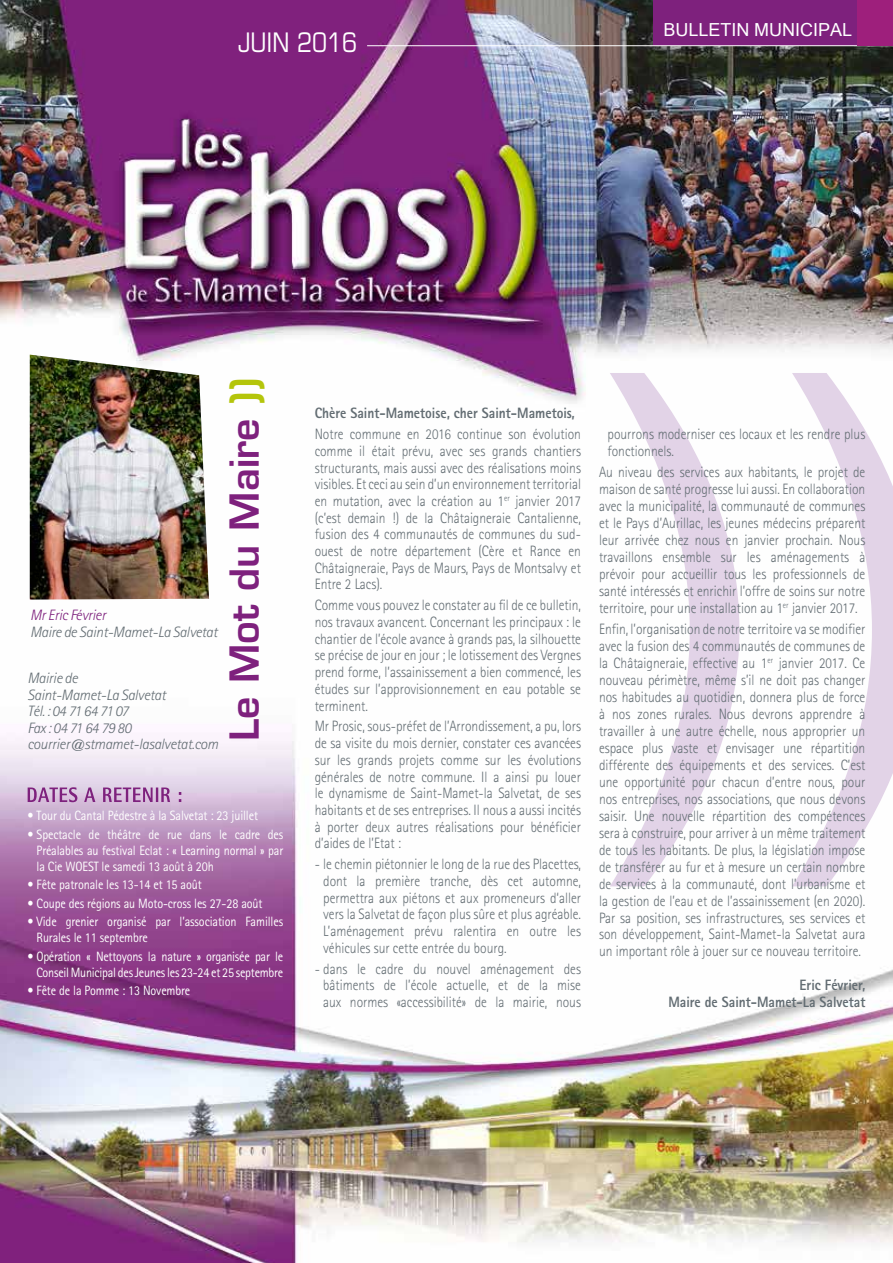
<style>
.page{position:relative;width:893px;height:1263px;background:#fff}
.page>*{position:absolute;margin:0;border:0;box-sizing:border-box;transform-origin:0 0}
.t1{font:547.35px "Microsoft Sans Serif";color:#e2d3e7}
.t2{font:600 39px "Eurostile";color:#7e217d}
.t3{font:condensed 27px "Eurostile";color:#fff}
.t4{font:18px "Microsoft Sans Serif";color:#fff}
.t5{font:300 15px/16.6px "Rotis Sans Serif";color:#636d73;text-align:justify;scale:.9 1}
.t6{font:italic 300 15px/16.5px "Rotis Sans Serif";letter-spacing:-.02em;color:#636d73}
.t7{font:800 15px/17px "Rotis Sans Serif Std";color:#636d73;text-align:right;scale:.9 1}
.t8{font:italic 300 15px "Rotis Sans Serif";letter-spacing:-.02em;color:#7e217d}
.t9{font:13.5px/16.2px "Rotis Sans Serif";letter-spacing:-.01em;color:#fff;text-align:justify;scale:.9 1}
.s1{color:#b4c50b}
</style>
<div class="page">
<img style="left:0;top:0;width:893px;height:1263px">
<div style="left:653px;top:0;width:240px;height:45px;background:#7e217d"></div>
<hr style="left:367px;top:45px;width:526px;height:1px;background:#fff">
<div style="left:857px;top:0;width:36px;height:45px;background:#9e1f7c"></div>
<img style="left:30px;top:355px;width:179px;height:245px">
<svg style="left:28px;top:787px;width:153px;height:15px;background:#ba8cbd"></svg>
<h3 class="t3" style="left:238px;top:26px;width:121px">Juin 2016</h3>
<p class="t4" style="left:663px;top:17px;width:190px">BULLETIN MUNICIPAL</p>
<p class="t8" style="left:30px;top:607px;width:78px">Mr Eric Février</p>
<p class="t6" style="left:30px;top:624px;width:189px">Maire de Saint-Mamet-La Salvetat</p>
<p class="t6" style="left:28px;top:670px;width:192px">Mairie de<br>Saint-Mamet-La Salvetat<br>Tél. : 04 71 64 71 07<br>Fax : 04 71 64 79 80 courrier@stmamet-lasalvetat.com</p>
<h2 class="t2" style="left:220px;top:741px;width:365px;rotate:-90deg">Le Mot du Maire <span class="s1">))</span></h2>
<p class="t9" style="left:28px;top:807px;width:258px">• Tour du Cantal Pédestre à la Salvetat : 23 juillet</p>
<p class="t9" style="left:37px;top:826px;width:275px;text-indent:-9px">• Spectacle de théâtre de rue dans le cadre des Préalables au festival Eclat : « Learning normal » par la Cie WOEST le samedi 13 août à 20h</p>
<p class="t9" style="left:28px;top:877px;width:195px">• Fête patronale les 13-14 et 15 août</p>
<p class="t9" style="left:28px;top:895px;width:263px">• Coupe des régions au Moto-cross les 27-28 août</p>
<p class="t9" style="left:37px;top:913px;width:275px;text-indent:-9px">• Vide grenier organisé par l’association Familles<br>Rurales le 11 septembre</p>
<p class="t9" style="left:28px;top:948px;width:285px;text-align:right">• Opération « Nettoyons la nature » organisée par le<br>Conseil Municipal des Jeunes les 23-24 et 25 septembre</p>
<p class="t9" style="left:28px;top:982px;width:182px">• Fête de la Pomme : 13 Novembre</p>
<p class="t7" style="left:315px;top:405px;width:291px">Chère Saint-Mametoise, cher Saint-Mametois,</p>
<p class="t5" style="left:315px;top:426px;width:297px">Notre commune en 2016 continue son évolution comme il était prévu, avec ses grands chantiers structurants, mais aussi avec des réalisations moins visibles. Et ceci au sein d’un environnement territorial en mutation, avec la création au 1<sup>er</sup> janvier 2017 (c’est demain !) de la Châtaigneraie Cantalienne, fusion des 4 communautés de communes du sud&shy;ouest de notre département (Cère et Rance en Châtaigneraie, Pays de Maurs, Pays de Montsalvy et Entre 2 Lacs).</p>
<p class="t5" style="left:315px;top:597px;width:297px">Comme vous pouvez le constater au fil de ce bulletin, nos travaux avancent. Concernant les principaux : le chantier de l’école avance à grands pas, la silhouette se précise de jour en jour ; le lotissement des Vergnes prend forme, l’assainissement a bien commencé, les études sur l’approvisionnement en eau potable se terminent.</p>
<p class="t5" style="left:315px;top:718px;width:297px">Mr Prosic, sous-préfet de l’Arrondissement, a pu, lors de sa visite du mois dernier, constater ces avancées sur les grands projets comme sur les évolutions générales de notre commune. Il a ainsi pu louer le dynamisme de Saint-Mamet-la Salvetat, de ses habitants et de ses entreprises. Il nous a aussi incités à porter deux autres réalisations pour bénéficier d’aides de l’Etat :</p>
<p class="t5" style="left:323px;top:856px;width:288px;text-indent:-9px">- le chemin piétonnier le long de la rue des Placettes, dont la première tranche, dès cet automne, permettra aux piétons et aux promeneurs d‘aller vers la Salvetat de façon plus sûre et plus agréable.<br>L’aménagement prévu ralentira en outre les véhicules sur cette entrée du bourg.</p>
<p class="t5" style="left:315px;top:960px;width:297px;text-align:center">- dans le cadre du nouvel aménagement des bâtiments de l’école actuelle, et de la mise aux normes «accessibilité» de la mairie, nous</p>
<h1 class="t1" style="left:590px;top:222px;width:366px">))</h1>
<p class="t5" style="left:607px;top:426px;width:288px">pourrons moderniser ces locaux et les rendre plus fonctionnels.</p>
<p class="t5" style="left:599px;top:464px;width:297px">Au niveau des services aux habitants, le projet de maison de santé progresse lui aussi. En collaboration avec la municipalité, la communauté de communes et le Pays d’Aurillac, les jeunes médecins préparent leur arrivée chez nous en janvier prochain. Nous travaillons ensemble sur les aménagements à prévoir pour accueillir tous les professionnels de santé intéressés et enrichir l’offre de soins sur notre territoire, pour une installation au 1<sup>er</sup> janvier 2017.</p>
<p class="t5" style="left:599px;top:621px;width:297px">Enfin, l’organisation de notre territoire va se modifier avec la fusion des 4 communautés de communes de la Châtaigneraie, effective au 1<sup>er</sup> janvier 2017. Ce nouveau périmètre, même s’il ne doit pas changer nos habitudes au quotidien, donnera plus de force à nos zones rurales. Nous devrons apprendre à travailler à une autre échelle, nous approprier un espace plus vaste et envisager une répartition différente des équipements et des services. C’est une opportunité pour chacun d’entre nous, pour nos entreprises, nos associations, que nous devons saisir. Une nouvelle répartition des compétences sera à construire, pour arriver à un même traitement de tous les habitants. De plus, la législation impose de transférer au fur et à mesure un certain nombre de services à la communauté, dont l’urbanisme et la gestion de l’eau et de l’assainissement (en 2020).<br>Par sa position, ses infrastructures, ses services et son développement, Saint-Mamet-la Salvetat aura un important rôle à jouer sur ce nouveau territoire.</p>
<p class="t7" style="left:668px;top:976px;width:220px">Eric Février,<br>Maire de Saint-Mamet-La Salvetat</p>
</div>
